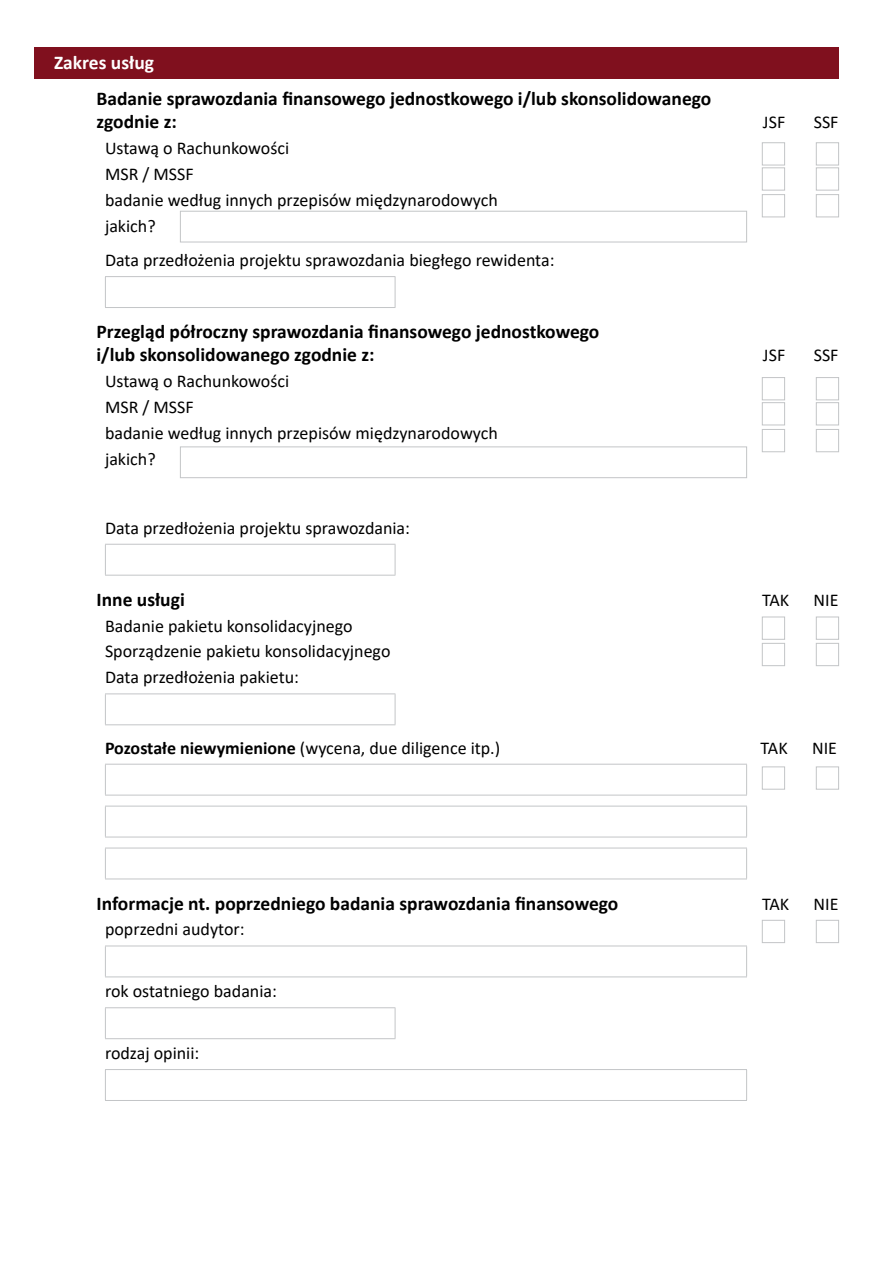
<style>
.page{position:relative;width:893px;height:1263px;background:#fff}
.page>*{position:absolute;margin:0;border:0;box-sizing:border-box;transform-origin:0 0}
.Styl_akapitowy_1{font:700 19.5px/23.4px "Calibri";color:#000}
.Styl_akapitowy_1-2{font:700 19.5px "Calibri";color:#fff}
.Styl_akapitowy_1-3{font:18px "Calibri";color:#000}
.s1{font-weight:700}
</style>
<div class="page">
<div style="left:34px;top:47px;width:804px;height:32px;background:#80101e"></div>
<hr style="left:105px;top:276px;width:290px;height:1px;background:#c3c5c7">
<hr style="left:105px;top:277px;width:1px;height:30px;background:#c3c5c7">
<hr style="left:395px;top:277px;width:1px;height:30px;background:#c3c5c7">
<hr style="left:105px;top:307px;width:290px;height:1px;background:#c3c5c7">
<hr style="left:105px;top:544px;width:290px;height:1px;background:#c3c5c7">
<hr style="left:105px;top:545px;width:1px;height:30px;background:#c3c5c7">
<hr style="left:395px;top:545px;width:1px;height:30px;background:#c3c5c7">
<hr style="left:105px;top:575px;width:290px;height:1px;background:#c3c5c7">
<hr style="left:105px;top:693px;width:290px;height:1px;background:#c3c5c7">
<hr style="left:105px;top:694px;width:1px;height:30px;background:#c3c5c7">
<hr style="left:395px;top:694px;width:1px;height:30px;background:#c3c5c7">
<hr style="left:105px;top:724px;width:290px;height:1px;background:#c3c5c7">
<hr style="left:105px;top:764px;width:642px;height:1px;background:#c3c5c7">
<hr style="left:105px;top:764px;width:1px;height:31px;background:#c3c5c7">
<hr style="left:746px;top:764px;width:1px;height:31px;background:#c3c5c7">
<hr style="left:105px;top:795px;width:642px;height:1px;background:#c3c5c7">
<hr style="left:105px;top:806px;width:642px;height:1px;background:#c3c5c7">
<hr style="left:105px;top:806px;width:1px;height:31px;background:#c3c5c7">
<hr style="left:746px;top:806px;width:1px;height:31px;background:#c3c5c7">
<hr style="left:105px;top:837px;width:642px;height:1px;background:#c3c5c7">
<hr style="left:105px;top:848px;width:642px;height:1px;background:#c3c5c7">
<hr style="left:105px;top:848px;width:1px;height:30px;background:#c3c5c7">
<hr style="left:746px;top:848px;width:1px;height:30px;background:#c3c5c7">
<hr style="left:105px;top:878px;width:642px;height:1px;background:#c3c5c7">
<hr style="left:105px;top:945px;width:642px;height:1px;background:#c3c5c7">
<hr style="left:105px;top:946px;width:1px;height:30px;background:#c3c5c7">
<hr style="left:746px;top:946px;width:1px;height:30px;background:#c3c5c7">
<hr style="left:105px;top:976px;width:642px;height:1px;background:#c3c5c7">
<hr style="left:105px;top:1007px;width:290px;height:1px;background:#c3c5c7">
<hr style="left:105px;top:1008px;width:1px;height:30px;background:#c3c5c7">
<hr style="left:395px;top:1008px;width:1px;height:30px;background:#c3c5c7">
<hr style="left:105px;top:1038px;width:290px;height:1px;background:#c3c5c7">
<hr style="left:105px;top:1069px;width:642px;height:1px;background:#c3c5c7">
<hr style="left:105px;top:1070px;width:1px;height:30px;background:#c3c5c7">
<hr style="left:746px;top:1070px;width:1px;height:30px;background:#c3c5c7">
<hr style="left:105px;top:1100px;width:642px;height:1px;background:#c3c5c7">
<div style="left:180px;top:211px;width:567px;height:31px;border:1px solid #c3c5c7"></div>
<div style="left:180px;top:446px;width:567px;height:32px;border:1px solid #c3c5c7"></div>
<div style="left:762px;top:142px;width:23px;height:23px;border:1px solid #c3c5c7"></div>
<div style="left:762px;top:377px;width:23px;height:23px;border:1px solid #c3c5c7"></div>
<div style="left:762px;top:194px;width:23px;height:23px;border:1px solid #c3c5c7"></div>
<div style="left:762px;top:429px;width:23px;height:23px;border:1px solid #c3c5c7"></div>
<div style="left:762px;top:167px;width:23px;height:23px;border:1px solid #c3c5c7"></div>
<div style="left:762px;top:402px;width:23px;height:23px;border:1px solid #c3c5c7"></div>
<div style="left:762px;top:617px;width:23px;height:23px;border:1px solid #c3c5c7"></div>
<div style="left:762px;top:643px;width:23px;height:23px;border:1px solid #c3c5c7"></div>
<div style="left:762px;top:766px;width:23px;height:23px;border:1px solid #c3c5c7"></div>
<div style="left:762px;top:920px;width:23px;height:23px;border:1px solid #c3c5c7"></div>
<div style="left:816px;top:142px;width:23px;height:23px;border:1px solid #c3c5c7"></div>
<div style="left:816px;top:377px;width:23px;height:23px;border:1px solid #c3c5c7"></div>
<div style="left:816px;top:194px;width:23px;height:23px;border:1px solid #c3c5c7"></div>
<div style="left:816px;top:429px;width:23px;height:23px;border:1px solid #c3c5c7"></div>
<div style="left:816px;top:167px;width:23px;height:23px;border:1px solid #c3c5c7"></div>
<div style="left:816px;top:402px;width:23px;height:23px;border:1px solid #c3c5c7"></div>
<div style="left:816px;top:617px;width:23px;height:23px;border:1px solid #c3c5c7"></div>
<div style="left:816px;top:643px;width:23px;height:23px;border:1px solid #c3c5c7"></div>
<div style="left:816px;top:766px;width:23px;height:23px;border:1px solid #c3c5c7"></div>
<div style="left:816px;top:920px;width:23px;height:23px;border:1px solid #c3c5c7"></div>
<p class="Styl_akapitowy_1-2" style="left:54px;top:48px;width:102px">Zakres usług</p>
<p class="Styl_akapitowy_1" style="left:97px;top:86px;width:616px">Badanie sprawozdania finansowego jednostkowego i/lub skonsolidowanego zgodnie z:</p>
<p class="Styl_akapitowy_1-3" style="left:105px;top:136px;width:186px">Ustawą o Rachunkowości</p>
<p class="Styl_akapitowy_1-3" style="left:105px;top:161px;width:90px">MSR / MSSF</p>
<p class="Styl_akapitowy_1-3" style="left:105px;top:187px;width:394px">badanie według innych przepisów międzynarodowych</p>
<p class="Styl_akapitowy_1-3" style="left:105px;top:213px;width:52px">jakich?</p>
<p class="Styl_akapitowy_1-3" style="left:105px;top:247px;width:451px">Data przedłożenia projektu sprawozdania biegłego rewidenta:</p>
<p class="Styl_akapitowy_1" style="left:97px;top:320px;width:504px">Przegląd półroczny sprawozdania finansowego jednostkowego i/lub skonsolidowanego zgodnie z:</p>
<p class="Styl_akapitowy_1-3" style="left:105px;top:369px;width:186px">Ustawą o Rachunkowości</p>
<p class="Styl_akapitowy_1-3" style="left:105px;top:395px;width:90px">MSR / MSSF</p>
<p class="Styl_akapitowy_1-3" style="left:105px;top:421px;width:394px">badanie według innych przepisów międzynarodowych</p>
<p class="Styl_akapitowy_1-3" style="left:105px;top:446px;width:52px">jakich?</p>
<p class="Styl_akapitowy_1-3" style="left:105px;top:515px;width:307px">Data przedłożenia projektu sprawozdania:</p>
<p class="Styl_akapitowy_1-3" style="left:763px;top:110px;width:24px">JSF</p>
<p class="Styl_akapitowy_1-3" style="left:814px;top:110px;width:26px">SSF</p>
<p class="Styl_akapitowy_1-3" style="left:763px;top:343px;width:24px">JSF</p>
<p class="Styl_akapitowy_1-3" style="left:814px;top:343px;width:26px">SSF</p>
<p class="Styl_akapitowy_1" style="left:97px;top:587px;width:90px">Inne usługi</p>
<p class="Styl_akapitowy_1-3" style="left:762px;top:587px;width:29px">TAK</p>
<p class="Styl_akapitowy_1-3" style="left:814px;top:587px;width:26px">NIE</p>
<p class="Styl_akapitowy_1-3" style="left:105px;top:613px;width:249px">Badanie pakietu konsolidacyjnego</p>
<p class="Styl_akapitowy_1-3" style="left:105px;top:639px;width:287px">Sporządzenie pakietu konsolidacyjnego</p>
<p class="Styl_akapitowy_1-3" style="left:105px;top:665px;width:196px">Data przedłożenia pakietu:</p>
<p class="Styl_akapitowy_1-3" style="left:105px;top:735px;width:397px"><span class="s1">Pozostałe niewymienione</span> (wycena, due diligence itp.)</p>
<p class="Styl_akapitowy_1-3" style="left:761px;top:735px;width:29px">TAK</p>
<p class="Styl_akapitowy_1-3" style="left:812px;top:735px;width:26px">NIE</p>
<p class="Styl_akapitowy_1" style="left:97px;top:891px;width:523px">Informacje nt. poprzedniego badania sprawozdania finansowego</p>
<p class="Styl_akapitowy_1-3" style="left:762px;top:891px;width:29px">TAK</p>
<p class="Styl_akapitowy_1-3" style="left:814px;top:891px;width:26px">NIE</p>
<p class="Styl_akapitowy_1-3" style="left:105px;top:917px;width:141px">poprzedni audytor:</p>
<p class="Styl_akapitowy_1-3" style="left:105px;top:979px;width:173px">rok ostatniego badania:</p>
<p class="Styl_akapitowy_1-3" style="left:105px;top:1040px;width:96px">rodzaj opinii:</p>
</div>
